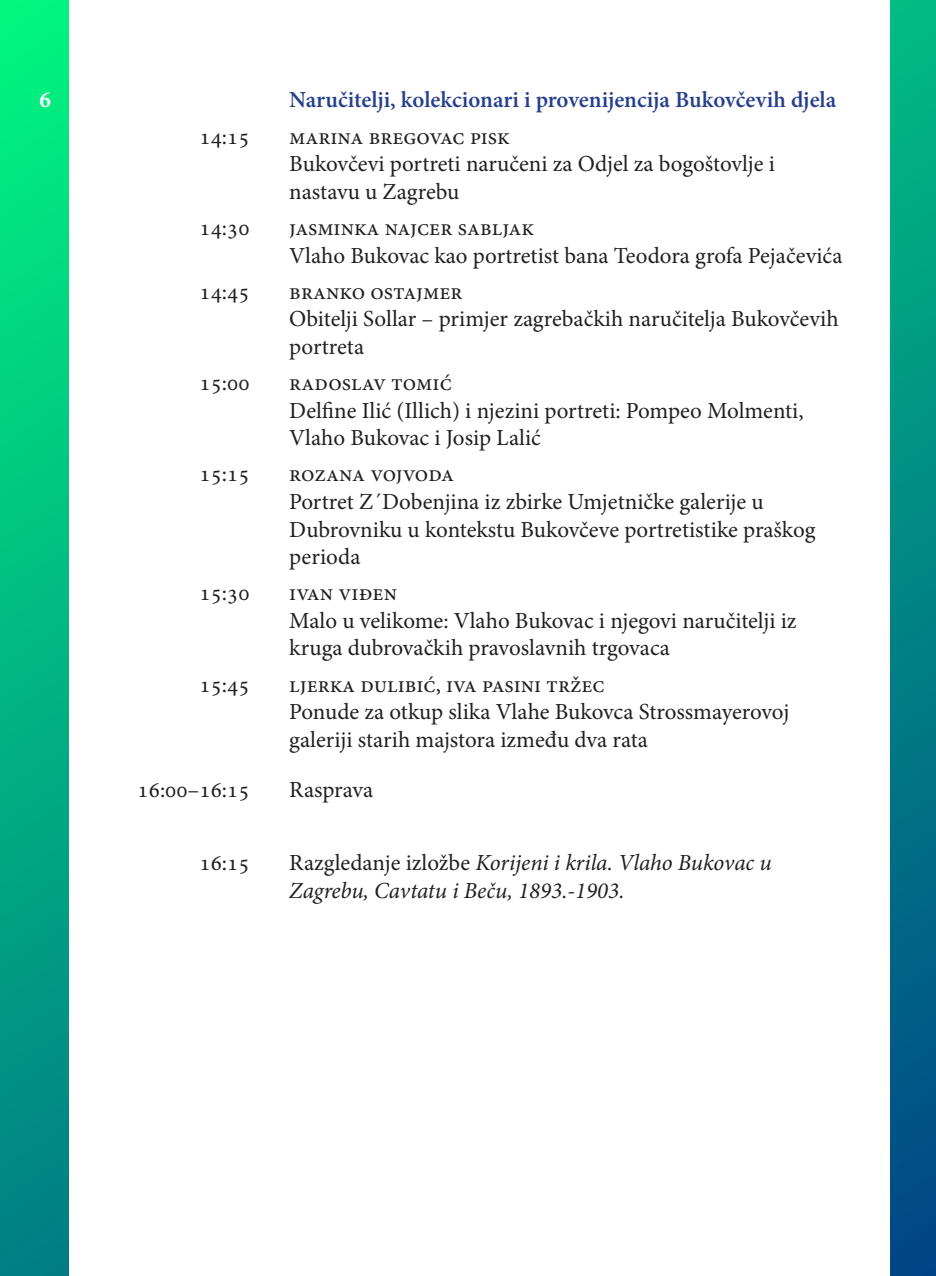
<style>
.page{position:relative;width:936px;height:1276px;background:#fff}
.page>*{position:absolute;margin:0;border:0;box-sizing:border-box;transform-origin:0 0}
.t1{font:23px/27.6px "Minion Pro";color:#231f20}
.t2{font:italic 23px/27.6px "Minion Pro";letter-spacing:-.005em;color:#231f20}
.t3{font:600 23px "Minion Pro";letter-spacing:-.005em;color:#253f8e}
.t4{font:700 23px "Minion Pro";color:#fff}
.s1{font-style:normal}
</style>
<div class="page">
<img style="left:890px;top:0;width:45px;height:1276px">
<img style="left:0;top:0;width:68px;height:1276px">
<p class="t4" style="left:40px;top:84px;width:13px">6</p>
<p class="t1" style="left:199px;top:122px;width:51px">14:15</p>
<p class="t1" style="left:199px;top:214px;width:51px">14:30</p>
<p class="t1" style="left:199px;top:278px;width:51px">14:45</p>
<p class="t1" style="left:199px;top:369px;width:51px">15:00</p>
<p class="t1" style="left:199px;top:460px;width:51px">15:15</p>
<p class="t1" style="left:199px;top:579px;width:51px">15:30</p>
<p class="t1" style="left:199px;top:670px;width:51px">15:45</p>
<p class="t1" style="left:138px;top:776px;width:113px">16:00–16:15</p>
<p class="t1" style="left:199px;top:849px;width:51px">16:15</p>
<p class="t3" style="left:289px;top:84px;width:548px">Naručitelji, kolekcionari i provenijencija Bukovčevih djela</p>
<p class="t1" style="left:289px;top:122px;width:487px">marina bregovac pisk<br>Bukovčevi portreti naručeni za Odjel za bogoštovlje i nastavu u Zagrebu</p>
<p class="t1" style="left:289px;top:214px;width:554px">jasminka najcer sabljak<br>Vlaho Bukovac kao portretist bana Teodora grofa Pejačevića</p>
<p class="t1" style="left:289px;top:278px;width:551px">branko ostajmer<br>Obitelji Sollar – primjer zagrebačkih naručitelja Bukovčevih portreta</p>
<p class="t1" style="left:289px;top:369px;width:515px">radoslav tomić<br>Delfine Ilić (Illich) i njezini portreti: Pompeo Molmenti,<br>Vlaho Bukovac i Josip Lalić</p>
<p class="t1" style="left:289px;top:460px;width:528px">rozana vojvoda<br>Portret Z´Dobenjina iz zbirke Umjetničke galerije u Dubrovniku u kontekstu Bukovčeve portretistike praškog perioda</p>
<p class="t1" style="left:289px;top:579px;width:509px">ivan viđen<br>Malo u velikome: Vlaho Bukovac i njegovi naručitelji iz kruga dubrovačkih pravoslavnih trgovaca</p>
<p class="t1" style="left:289px;top:670px;width:502px">ljerka dulibić, iva pasini tržec<br>Ponude za otkup slika Vlahe Bukovca Strossmayerovoj galeriji starih majstora između dva rata</p>
<p class="t1" style="left:289px;top:776px;width:85px">Rasprava</p>
<p class="t2" style="left:289px;top:849px;width:484px"><span class="s1">Razgledanje izložbe</span> Korijeni i krila. Vlaho Bukovac u<br>Zagrebu, Cavtatu i Beču, 1893.-1903.</p>
</div>
